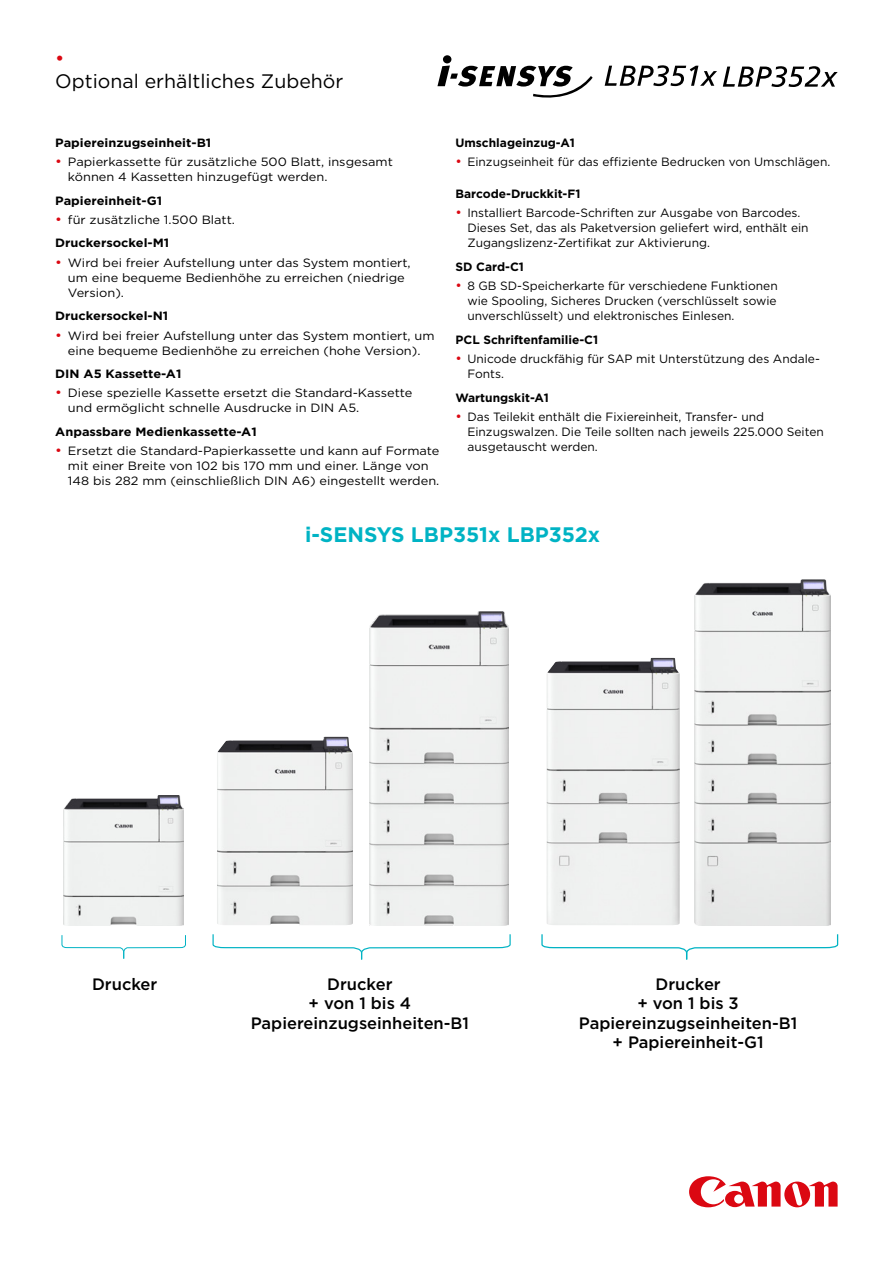
<style>
.page{position:relative;width:893px;height:1263px;background:#fff}
.page>*{position:absolute;margin:0;border:0;box-sizing:border-box;transform-origin:0 0}
.t1{font:700 21px "Gotham";color:#00b3c4}
.t2{font:19.5px "Gotham";color:#000}
.t3{font:19.5px "Gotham";color:#db0812}
.t4{font:500 16.5px/19.5px "Gotham";color:#000;text-align:center}
.t5{font:12px/15px "Gotham";color:#000;scale:1.07 1}
.t6{font:12px/15px "Gotham";color:#000}
.t7{font:700 12px "Gotham";color:#000;scale:1.07 1}
.t8{font:700 12px "Gotham";color:#000}
.s1{font-size:13.5px;color:#db0812}
.s2{font-weight:700}
</style>
<div class="page">
<svg style="left:437px;top:55px;width:156px;height:43px"></svg>
<svg style="left:605px;top:65px;width:112px;height:21px"></svg>
<svg style="left:723px;top:66px;width:115px;height:21px"></svg>
<svg style="left:689px;top:1176px;width:149px;height:31px"></svg>
<svg style="left:61px;top:935px;width:125px;height:24px"></svg>
<svg style="left:212px;top:934px;width:299px;height:26px"></svg>
<svg style="left:541px;top:934px;width:298px;height:26px"></svg>
<img style="left:64px;top:795px;width:119px;height:130px">
<img style="left:217px;top:737px;width:136px;height:188px">
<img style="left:695px;top:579px;width:136px;height:346px">
<img style="left:369px;top:611px;width:139px;height:314px">
<img style="left:547px;top:658px;width:133px;height:267px">
<h2 class="t3" style="left:55px;top:45px;width:11px">•</h2>
<h2 class="t2" style="left:55px;top:69px;width:290px">Optional erhältliches Zubehör</h2>
<p class="t7" style="left:55px;top:135px;width:147px">Papiereinzugseinheit-B1</p>
<p class="t5" style="left:68px;top:154px;width:305px;text-indent:-13px"><span class="s1">•</span> Papierkassette für zusätzliche 500 Blatt, insgesamt können 4 Kassetten hinzugefügt werden.</p>
<p class="t7" style="left:55px;top:192px;width:101px">Papiereinheit-G1</p>
<p class="t5" style="left:55px;top:208px;width:170px;line-height:23.5px"><span class="s1">•</span> für zusätzliche 1.500 Blatt.<br><span class="s2">Druckersockel-M1</span></p>
<p class="t5" style="left:68px;top:255px;width:322px;text-indent:-13px"><span class="s1">•</span> Wird bei freier Aufstellung unter das System montiert, um eine bequeme Bedienhöhe zu erreichen (niedrige<br>Version).</p>
<p class="t7" style="left:55px;top:308px;width:107px">Druckersockel-N1</p>
<p class="t5" style="left:55px;top:327px;width:356px;text-align:center"><span class="s1">•</span> Wird bei freier Aufstellung unter das System montiert, um eine bequeme Bedienhöhe zu erreichen (hohe Version).</p>
<p class="t7" style="left:55px;top:366px;width:119px">DIN A5 Kassette-A1</p>
<p class="t5" style="left:68px;top:385px;width:323px;text-indent:-13px"><span class="s1">•</span> Diese spezielle Kassette ersetzt die Standard-Kassette und ermöglicht schnelle Ausdrucke in DIN A5.</p>
<p class="t7" style="left:55px;top:424px;width:190px">Anpassbare Medienkassette-A1</p>
<p class="t5" style="left:68px;top:443px;width:349px;text-indent:-13px"><span class="s1">•</span> Ersetzt die Standard-Papierkassette und kann auf Formate mit einer Breite von 102 bis 170 mm und einer. Länge von<br>148 bis 282 mm (einschließlich DIN A6) eingestellt werden.</p>
<p class="t8" style="left:455px;top:135px;width:121px">Umschlageinzug-A1</p>
<p class="t6" style="left:455px;top:154px;width:376px"><span class="s1">•</span> Einzugseinheit für das effiziente Bedrucken von Umschlägen.</p>
<p class="t8" style="left:455px;top:186px;width:126px">Barcode-Druckkit-F1</p>
<p class="t6" style="left:467px;top:205px;width:343px;text-indent:-12px"><span class="s1">•</span> Installiert Barcode-Schriften zur Ausgabe von Barcodes.<br>Dieses Set, das als Paketversion geliefert wird, enthält ein<br>Zugangslizenz-Zertifikat zur Aktivierung.</p>
<p class="t8" style="left:455px;top:259px;width:70px">SD Card-C1</p>
<p class="t6" style="left:467px;top:278px;width:312px;text-align:justify;text-indent:-12px"><span class="s1">•</span> 8 GB SD-Speicherkarte für verschiedene Funktionen wie Spooling, Sicheres Drucken (verschlüsselt sowie unverschlüsselt) und elektronisches Einlesen.</p>
<p class="t8" style="left:455px;top:332px;width:144px">PCL Schriftenfamilie-C1</p>
<p class="t6" style="left:467px;top:351px;width:354px;text-indent:-12px"><span class="s1">•</span> Unicode druckfähig für SAP mit Unterstützung des Andale-<br>Fonts.</p>
<p class="t8" style="left:455px;top:389px;width:95px">Wartungskit-A1</p>
<p class="t6" style="left:467px;top:409px;width:358px;text-indent:-12px"><span class="s1">•</span> Das Teilekit enthält die Fixiereinheit, Transfer- und<br>Einzugswalzen. Die Teile sollten nach jeweils 225.000 Seiten ausgetauscht werden.</p>
<h1 class="t1" style="left:305px;top:520px;width:297px">i-SENSYS LBP351x LBP352x</h1>
<h3 class="t4" style="left:92px;top:974px;width:67px">Drucker</h3>
<h3 class="t4" style="left:251px;top:974px;width:220px">Drucker<br>+ von 1 bis 4<br>Papiereinzugseinheiten-B1</h3>
<h3 class="t4" style="left:579px;top:974px;width:220px">Drucker<br>+ von 1 bis 3<br>Papiereinzugseinheiten-B1 + Papiereinheit-G1</h3>
</div>
